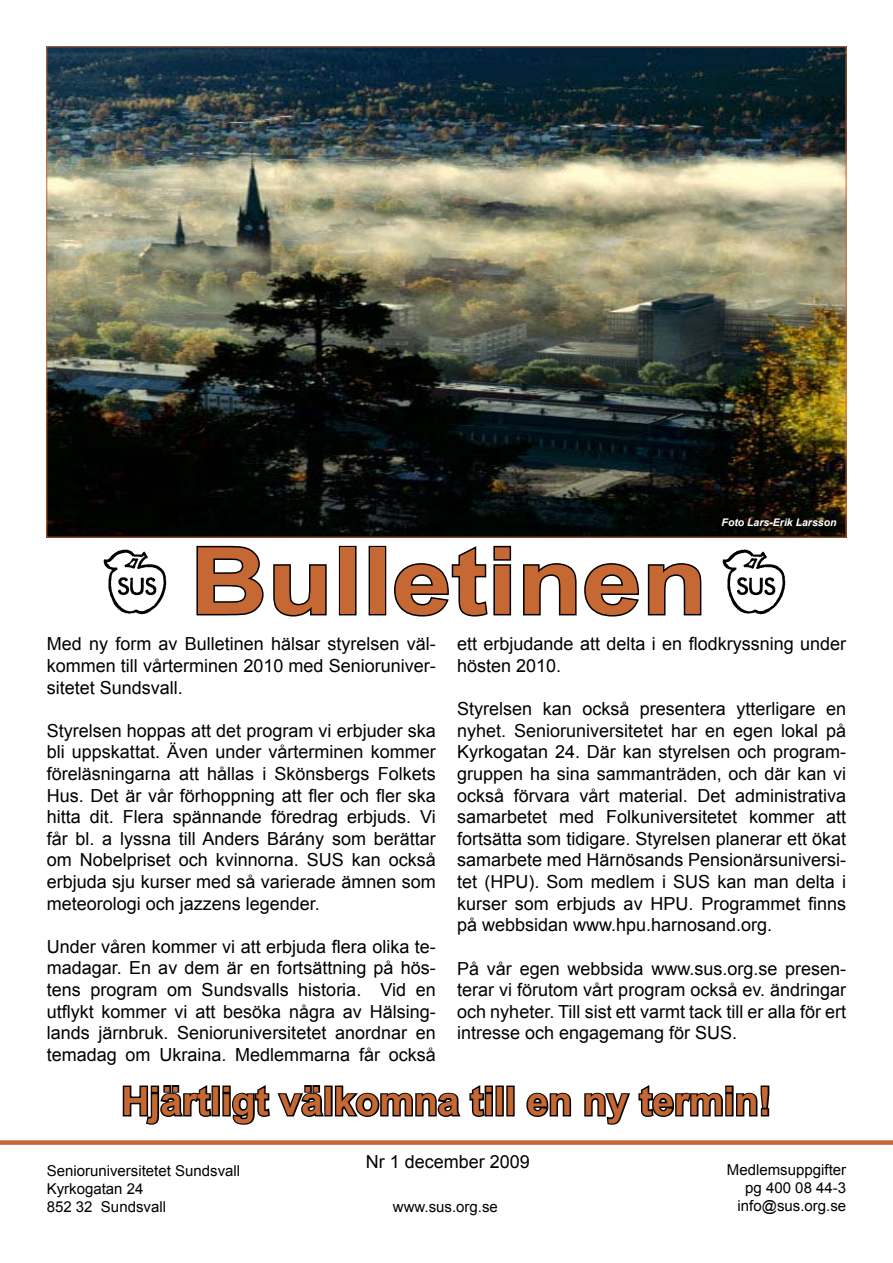
<style>
.page{position:relative;width:893px;height:1263px;background:#fff}
.page>*{position:absolute;margin:0;border:0;box-sizing:border-box;transform-origin:0 0}
.t1{font:700 93px "Arial";color:#c66834;scale:1.15 1}
.t2{font:700 39px "Arial";color:#c66834}
.t3{font:18px/21.6px "Arial";color:#000;text-align:justify}
.t4{font:15px/18px "Arial";color:#000}
.t5{font:italic 700 10.5px "Arial";color:#fff}
</style>
<div class="page">
<img style="left:48px;top:48px;width:796px;height:487px">
<svg style="left:196px;top:545px;width:68px;height:71px"></svg>
<svg style="left:273px;top:564px;width:54px;height:53px"></svg>
<div style="left:339px;top:546px;width:18px;height:69px;border:3px solid #000"></div>
<div style="left:369px;top:546px;width:17px;height:69px;border:3px solid #000"></div>
<svg style="left:394px;top:545px;width:118px;height:72px"></svg>
<svg style="left:523px;top:563px;width:179px;height:54px"></svg>
<div style="left:0;top:1140px;width:893px;height:5px;background:#c66834"></div>
<svg style="left:122px;top:1085px;width:91px;height:40px"></svg>
<div style="left:212px;top:1085px;width:8px;height:31px;border:3px solid #000"></div>
<svg style="left:222px;top:1085px;width:104px;height:40px"></svg>
<div style="left:324px;top:1085px;width:9px;height:31px;border:3px solid #000"></div>
<svg style="left:334px;top:1085px;width:159px;height:32px"></svg>
<div style="left:495px;top:1085px;width:9px;height:31px;border:3px solid #000"></div>
<div style="left:506px;top:1085px;width:9px;height:31px;border:3px solid #000"></div>
<svg style="left:526px;top:1092px;width:46px;height:25px"></svg>
<svg style="left:584px;top:1085px;width:186px;height:40px"></svg>
<img style="left:103px;top:549px;width:64px;height:66px">
<img style="left:723px;top:549px;width:63px;height:66px">
<p class="t5" style="left:722px;top:515px;width:116px">Foto Lars-Erik Larsson</p>
<h1 class="t1" style="left:190px;top:520px;width:451px">Bulletinen</h1>
<p class="t3" style="left:47px;top:633px;width:391px">Med ny form av Bulletinen hälsar styrelsen väl&shy;kommen till vårterminen 2010 med Senioruniver&shy;sitetet Sundsvall.</p>
<p class="t3" style="left:47px;top:720px;width:391px">Styrelsen hoppas att det program vi erbjuder ska bli uppskattat. Även under vårterminen kommer föreläsningarna att hållas i Skönsbergs Folkets Hus. Det är vår förhoppning att fler och fler ska hitta dit. Flera spännande föredrag erbjuds. Vi får bl. a lyssna till Anders Bárány som berättar om Nobelpriset och kvinnorna. SUS kan också erbjuda sju kurser med så varierade ämnen som meteorologi och jazzens legender.</p>
<p class="t3" style="left:47px;top:936px;width:391px">Under våren kommer vi att erbjuda flera olika te&shy;madagar. En av dem är en fortsättning på hös&shy;tens program om Sundsvalls historia. Vid en utflykt kommer vi att besöka några av Hälsing&shy;lands järnbruk. Senioruniversitetet anordnar en temadag om Ukraina. Medlemmarna får också</p>
<p class="t3" style="left:457px;top:633px;width:391px">ett erbjudande att delta i en flodkryssning under hösten 2010.</p>
<p class="t3" style="left:457px;top:698px;width:391px">Styrelsen kan också presentera ytterligare en nyhet. Senioruniversitetet har en egen lokal på Kyrkogatan 24. Där kan styrelsen och program&shy;gruppen ha sina sammanträden, och där kan vi också förvara vårt material. Det administrativa samarbetet med Folkuniversitetet kommer att fortsätta som tidigare. Styrelsen planerar ett ökat samarbete med Härnösands Pensionärsuniversi&shy;tet (HPU). Som medlem i SUS kan man delta i kurser som erbjuds av HPU. Programmet finns på webbsidan www.hpu.harnosand.org.</p>
<p class="t3" style="left:457px;top:957px;width:391px">På vår egen webbsida www.sus.org.se presen&shy;terar vi förutom vårt program också ev. ändringar och nyheter. Till sist ett varmt tack till er alla för ert intresse och engagemang för SUS.</p>
<h2 class="t2" style="left:121px;top:1075px;width:652px">Hjärtligt välkomna till en ny termin!</h2>
<p class="t4" style="left:47px;top:1161px;width:195px">Senioruniversitetet Sundsvall<br>Kyrkogatan 24<br>852 32 Sundsvall</p>
<p class="t3" style="left:366px;top:1151px;width:166px">Nr 1 december 2009</p>
<p class="t4" style="left:393px;top:1197px;width:107px">www.sus.org.se</p>
<p class="t4" style="left:727px;top:1161px;width:121px;text-align:right">Medlemsuppgifter pg 400 08 44-3 info@sus.org.se</p>
</div>
